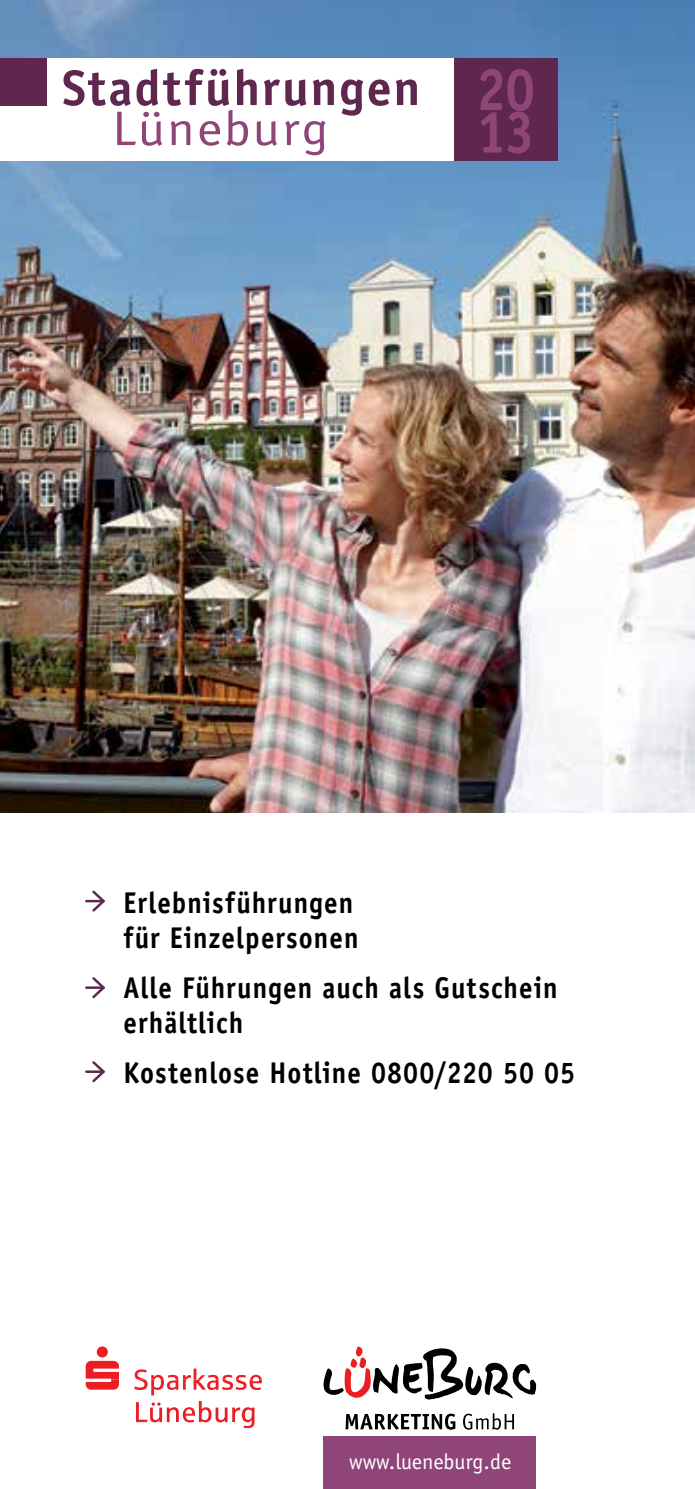
<style>
.page{position:relative;width:695px;height:1489px;background:#fff}
.page>*{position:absolute;margin:0;border:0;box-sizing:border-box;transform-origin:0 0}
.t1{font:700 60px/42.5px "Officina Sans Std";color:#904578;scale:.9 1}
.t2{font:700 50px "Officina Sans Std";letter-spacing:.04em;color:#5f274e}
.t3{font:50px "Officina Sans";letter-spacing:.04em;color:#904578;scale:1.1 1}
.t4{font:700 30px/35px "Officina Sans Std";letter-spacing:.04em;color:#000;scale:.9 1}
.t5{font:22.5px "Officina Sans";color:#fff}
</style>
<div class="page">
<img style="left:0;top:0;width:694px;height:812px">
<div style="left:323px;top:1436px;width:213px;height:52px;background:#904578"></div>
<svg style="left:323px;top:1346px;width:213px;height:53px"></svg>
<svg style="left:345px;top:1413px;width:110px;height:16px"></svg>
<svg style="left:463px;top:1413px;width:51px;height:16px"></svg>
<svg style="left:86px;top:1346px;width:176px;height:81px"></svg>
<div style="left:0;top:58px;width:468px;height:103px;background:#fff"></div>
<div style="left:0;top:58px;width:46px;height:47px;background:#5f274e"></div>
<div style="left:454px;top:58px;width:103px;height:103px;background:#5f274e"></div>
<hr style="left:86px;top:899px;width:17px;height:3px;background:#5f274e">
<svg style="left:90px;top:890px;width:15px;height:22px"></svg>
<svg style="left:86px;top:977px;width:19px;height:22px"></svg>
<svg style="left:86px;top:1061px;width:19px;height:22px"></svg>
<h2 class="t2" style="left:62px;top:57px;width:360px">Stadtführungen</h2>
<h2 class="t3" style="left:112px;top:101px;width:198px">Lüneburg</h2>
<h1 class="t1" style="left:476px;top:68px;width:67px">20<br>13</h1>
<p class="t4" style="left:123px;top:884px;width:262px">Erlebnisführungen für Einzelpersonen</p>
<p class="t4" style="left:123px;top:969px;width:484px">Alle Führungen auch als Gutschein erhältlich</p>
<p class="t4" style="left:123px;top:1054px;width:503px">Kostenlose Hotline 0800/220 50 05</p>
<p class="t5" style="left:349px;top:1448px;width:163px">www.lueneburg.de</p>
</div>
